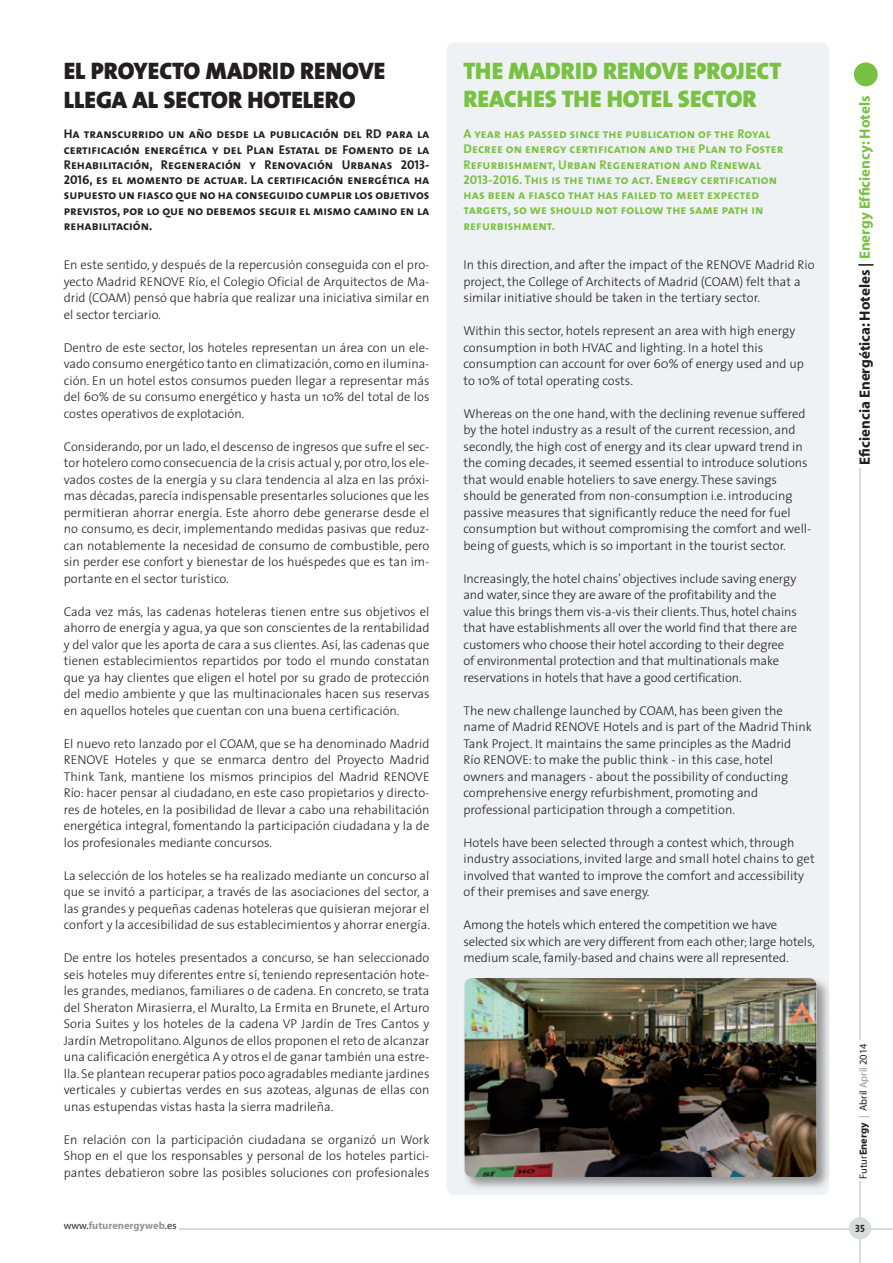
<style>
.page{position:relative;width:893px;height:1263px;background:#fff}
.page>*{position:absolute;margin:0;border:0;box-sizing:border-box;transform-origin:0 0}
.Titular_Grande{font:24px "The Sans Black Caps";color:#231f20}
.Titular_Grande-2{font:24px/28.5px "The Sans Black Caps";color:#79c142}
.t1{font:700 15px "Myriad";color:#231f20}
.Texto{font:300 12.75px/16.5px "The Sans";color:#231f20;text-align:justify}
.Texto_ingles{font:300 12.75px/16.5px "The Sans";color:#231f20}
.Titular_Grande-3{font:12.75px/15.3px "The Sans Bold Caps";color:#231f20;text-align:justify}
.Titular_Grande-4{font:12.75px/15.3px "The Sans Bold Caps";letter-spacing:.01em;color:#79c142}
.t2{font:10.5px "Myriad";color:#231f20}
.t3{font:700 10.5px "Myriad";color:#939598}
.t4{font:10.5px "The Sans Bold Caps";color:#231f20}
.s1{color:#79c142}
.s2{font-weight:700}
.s3{color:#8b9b92}
.s4{font-weight:400;color:#231f20}
</style>
<div class="page">
<div style="left:446px;top:43px;width:383px;height:1152px;background:#eff2f4;border-radius:9px"></div>
<div style="left:462px;top:976px;width:369px;height:215px;background:#231f20;opacity:.45"></div>
<img style="left:465px;top:978px;width:351px;height:199px">
<hr style="left:179px;top:1228px;width:714px;height:1px;background:#d7ddda">
<hr style="left:860px;top:1182px;width:1px;height:81px;background:#d7ddda">
<div style="left:849px;top:1217px;width:22px;height:22px;background:#d7ddda;border-radius:50%"></div>
<hr style="left:860px;top:468px;width:1px;height:571px;background:#d7ddda">
<div style="left:854px;top:63px;width:24px;height:23px;background:#79c142;border-radius:50%"></div>
<p class="Titular_Grande" style="left:64px;top:50px;width:323px">EL PROYECTO MADRID RENOVE</p>
<p class="Titular_Grande" style="left:64px;top:79px;width:293px">LLEGA AL SECTOR HOTELERO</p>
<p class="Titular_Grande-3" style="left:64px;top:126px;width:367px">Ha transcurrido un año desde la publicación del RD para la certificación energética y del Plan Estatal de Fomento de la Rehabilitación, Regeneración y Renovación Urbanas 2013- 2016, es el momento de actuar. La certificación energética ha supuesto un fiasco que no ha conseguido cumplir los objetivos previstos, por lo que no debemos seguir el mismo camino en la rehabilitación.</p>
<p class="Texto" style="left:64px;top:256px;width:367px">En este sentido, y después de la repercusión conseguida con el pro&shy;yecto Madrid RENOVE Río, el Colegio Oficial de Arquitectos de Ma&shy;drid (COAM) pensó que habría que realizar una iniciativa similar en el sector terciario.</p>
<p class="Texto" style="left:64px;top:339px;width:367px">Dentro de este sector, los hoteles representan un área con un ele&shy;vado consumo energético tanto en climatización, como en ilumina&shy;ción. En un hotel estos consumos pueden llegar a representar más del 60% de su consumo energético y hasta un 10% del total de los costes operativos de explotación.</p>
<p class="Texto" style="left:64px;top:438px;width:367px">Considerando, por un lado, el descenso de ingresos que sufre el sec&shy;tor hotelero como consecuencia de la crisis actual y, por otro, los ele&shy;vados costes de la energía y su clara tendencia al alza en las próxi&shy;mas décadas, parecía indispensable presentarles soluciones que les permitieran ahorrar energía. Este ahorro debe generarse desde el no consumo, es decir, implementando medidas pasivas que reduz&shy;can notablemente la necesidad de consumo de combustible, pero sin perder ese confort y bienestar de los huéspedes que es tan im&shy;portante en el sector turístico.</p>
<p class="Texto" style="left:64px;top:603px;width:367px">Cada vez más, las cadenas hoteleras tienen entre sus objetivos el ahorro de energía y agua, ya que son conscientes de la rentabilidad y del valor que les aporta de cara a sus clientes. Así, las cadenas que tienen establecimientos repartidos por todo el mundo constatan que ya hay clientes que eligen el hotel por su grado de protección del medio ambiente y que las multinacionales hacen sus reservas en aquellos hoteles que cuentan con una buena certificación.</p>
<p class="Texto" style="left:64px;top:735px;width:367px">El nuevo reto lanzado por el COAM, que se ha denominado Madrid RENOVE Hoteles y que se enmarca dentro del Proyecto Madrid Think Tank, mantiene los mismos principios del Madrid RENOVE Río: hacer pensar al ciudadano, en este caso propietarios y directo&shy;res de hoteles, en la posibilidad de llevar a cabo una rehabilitación energética integral, fomentando la participación ciudadana y la de los profesionales mediante concursos.</p>
<p class="Texto" style="left:64px;top:867px;width:368px">La selección de los hoteles se ha realizado mediante un concurso al que se invitó a participar, a través de las asociaciones del sector, a las grandes y pequeñas cadenas hoteleras que quisieran mejorar el confort y la accesibilidad de sus establecimientos y ahorrar energía.</p>
<p class="Texto" style="left:64px;top:949px;width:367px">De entre los hoteles presentados a concurso, se han seleccionado seis hoteles muy diferentes entre sí, teniendo representación hote&shy;les grandes, medianos, familiares o de cadena. En concreto, se trata del Sheraton Mirasierra, el Muralto, La Ermita en Brunete, el Arturo Soria Suites y los hoteles de la cadena VP Jardín de Tres Cantos y Jardín Metropolitano. Algunos de ellos proponen el reto de alcanzar una calificación energética A y otros el de ganar también una estre&shy;lla. Se plantean recuperar patios poco agradables mediante jardines verticales y cubiertas verdes en sus azoteas, algunas de ellas con unas estupendas vistas hasta la sierra madrileña.</p>
<p class="Texto" style="left:64px;top:1131px;width:367px">En relación con la participación ciudadana se organizó un Work Shop en el que los responsables y personal de los hoteles partici&shy;pantes debatieron sobre las posibles soluciones con profesionales</p>
<p class="Titular_Grande-2" style="left:463px;top:56px;width:319px">THE MADRID RENOVE PROJECT<br>REACHES THE HOTEL SECTOR</p>
<p class="Titular_Grande-4" style="left:463px;top:126px;width:321px">A year has passed since the publication of the Royal Decree on energy certification and the Plan to Foster Refurbishment, Urban Regeneration and Renewal 2013-2016. This is the time to act. Energy certification has been a fiasco that has failed to meet expected targets, so we should not follow the same path in refurbishment.</p>
<p class="Texto_ingles" style="left:463px;top:256px;width:353px">In this direction, and after the impact of the RENOVE Madrid Rio project, the College of Architects of Madrid (COAM) felt that a similar initiative should be taken in the tertiary sector.</p>
<p class="Texto_ingles" style="left:463px;top:322px;width:342px">Within this sector, hotels represent an area with high energy consumption in both HVAC and lighting. In a hotel this consumption can account for over 60% of energy used and up to 10% of total operating costs.</p>
<p class="Texto_ingles" style="left:463px;top:405px;width:349px">Whereas on the one hand, with the declining revenue suffered by the hotel industry as a result of the current recession, and secondly, the high cost of energy and its clear upward trend in the coming decades, it seemed essential to introduce solutions that would enable hoteliers to save energy. These savings should be generated from non-consumption i.e. introducing passive measures that significantly reduce the need for fuel consumption but without compromising the comfort and well&shy;being of guests, which is so important in the tourist sector.</p>
<p class="Texto_ingles" style="left:463px;top:570px;width:335px">Increasingly, the hotel chains’ objectives include saving energy and water, since they are aware of the profitability and the value this brings them vis-a-vis their clients. Thus, hotel chains that have establishments all over the world find that there are customers who choose their hotel according to their degree of environmental protection and that multinationals make reservations in hotels that have a good certification.</p>
<p class="Texto_ingles" style="left:463px;top:702px;width:350px">The new challenge launched by COAM, has been given the name of Madrid RENOVE Hotels and is part of the Madrid Think Tank Project. It maintains the same principles as the Madrid<br>Río RENOVE: to make the public think - in this case, hotel owners and managers - about the possibility of conducting comprehensive energy refurbishment, promoting and professional participation through a competition.</p>
<p class="Texto_ingles" style="left:463px;top:834px;width:353px">Hotels have been selected through a contest which, through industry associations, invited large and small hotel chains to get involved that wanted to improve the comfort and accessibility of their premises and save energy.</p>
<p class="Texto_ingles" style="left:463px;top:916px;width:353px">Among the hotels which entered the competition we have selected six which are very different from each other; large hotels, medium scale, family-based and chains were all represented.</p>
<p class="t1" style="left:857px;top:465px;width:370px;rotate:-90deg">Eficiencia Energética: Hoteles | <span class="s1">Energy Efficiency: Hotels</span></p>
<p class="t2" style="left:858px;top:1178px;width:137px;rotate:-90deg">Futur<span class="s2">Energy</span> <span class="s3">|</span> Abril <span class="s3">April</span> 2014</p>
<p class="t3" style="left:64px;top:1220px;width:114px"><span class="s4">www.</span>futurenergyweb<span class="s4">.es</span></p>
<p class="t4" style="left:855px;top:1219px;width:11px">35</p>
</div>
